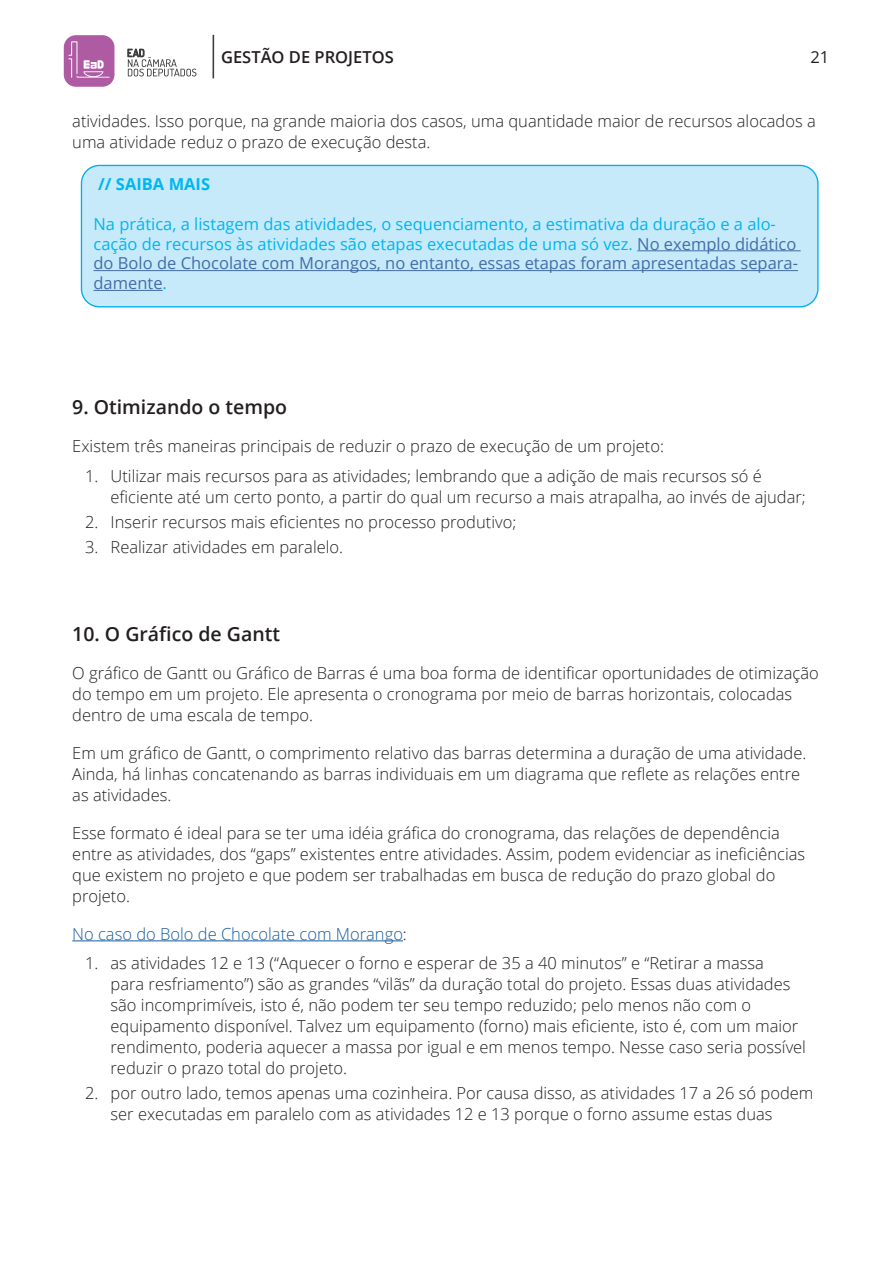
<style>
.page{position:relative;width:893px;height:1263px;background:#fff}
.page>*{position:absolute;margin:0;border:0;box-sizing:border-box;transform-origin:0 0}
.Subtítulo{font:600 19.5px "Open Sans";color:#231f20}
.Texto{font:300 16.5px/21px "Open Sans";color:#231f20}
.Saiba_mais{font:16.5px/19.8px "Open Sans";color:#00b6f0}
.Texto-2{font:300 16.5px "Open Sans";color:#175d9e}
.t1{font:600 16.5px "Open Sans";color:#231f20}
.Saiba_mais-2{font:700 16.5px "Open Sans";color:#00b6f0}
.t2{font:16.5px "Open Sans";color:#231f20}
.s1{color:#436da8}
.s2{color:#231f20}
</style>
<div class="page">
<svg style="left:127px;top:48px;width:69px;height:28px"></svg>
<div style="left:64px;top:35px;width:50px;height:52px;background:#ae5ba4;border-radius:12px"></div>
<svg style="left:68px;top:41px;width:42px;height:37px"></svg>
<hr style="left:213px;top:35px;width:1px;height:43px;background:#3e3e3f">
<hr style="left:72px;top:940px;width:331px;height:1px;background:#175d9e">
<div style="left:81px;top:165px;width:737px;height:142px;background:#c6eafa;border-radius:18px"></div>
<hr style="left:637px;top:250px;width:164px;height:1px;background:#436da8">
<hr style="left:94px;top:270px;width:704px;height:1px;background:#436da8">
<hr style="left:94px;top:290px;width:69px;height:1px;background:#436da8">
<div style="left:81px;top:165px;width:738px;height:142px;border:1px solid #00aeef;border-radius:18px"></div>
<p class="t1" style="left:221px;top:46px;width:174px">GESTÃO DE PROJETOS</p>
<p class="t2" style="left:810px;top:45px;width:20px">21</p>
<p class="Texto" style="left:72px;top:111px;width:745px">atividades. Isso porque, na grande maioria dos casos, uma quantidade maior de recursos alocados a uma atividade reduz o prazo de execução desta.</p>
<p class="Saiba_mais-2" style="left:98px;top:173px;width:114px">// SAIBA MAIS</p>
<p class="Saiba_mais" style="left:94px;top:213px;width:706px">Na prática, a listagem das atividades, o sequenciamento, a estimativa da duração e a alo&shy;cação de recursos às atividades são etapas executadas de uma só vez. <span class="s1">No exemplo didático do Bolo de Chocolate com Morangos, no entanto, essas etapas foram apresentadas separa&shy;damente</span>.</p>
<p class="Subtítulo" style="left:72px;top:394px;width:216px">9. Otimizando o tempo</p>
<p class="Texto" style="left:72px;top:435px;width:593px">Existem três maneiras principais de reduzir o prazo de execução de um projeto:</p>
<p class="Texto" style="left:111px;top:465px;width:697px;text-indent:-26px">1. Utilizar mais recursos para as atividades; lembrando que a adição de mais recursos só é eficiente até um certo ponto, a partir do qual um recurso a mais atrapalha, ao invés de ajudar;</p>
<p class="Texto" style="left:85px;top:511px;width:433px">2. Inserir recursos mais eficientes no processo produtivo;</p>
<p class="Texto" style="left:85px;top:536px;width:260px">3. Realizar atividades em paralelo.</p>
<p class="Subtítulo" style="left:72px;top:620px;width:209px">10. O Gráfico de Gantt</p>
<p class="Texto" style="left:72px;top:662px;width:748px">O gráfico de Gantt ou Gráfico de Barras é uma boa forma de identificar oportunidades de otimização do tempo em um projeto. Ele apresenta o cronograma por meio de barras horizontais, colocadas dentro de uma escala de tempo.</p>
<p class="Texto" style="left:72px;top:742px;width:735px">Em um gráfico de Gantt, o comprimento relativo das barras determina a duração de uma atividade.<br>Ainda, há linhas concatenando as barras individuais em um diagrama que reflete as relações entre as atividades.</p>
<p class="Texto" style="left:72px;top:822px;width:734px">Esse formato é ideal para se ter uma idéia gráfica do cronograma, das relações de dependência entre as atividades, dos “gaps” existentes entre atividades. Assim, podem evidenciar as ineficiências que existem no projeto e que podem ser trabalhadas em busca de redução do prazo global do projeto.</p>
<p class="Texto-2" style="left:72px;top:922px;width:336px">No caso do Bolo de Chocolate com Morango<span class="s2">:</span></p>
<p class="Texto" style="left:111px;top:952px;width:697px;text-indent:-26px">1. as atividades 12 e 13 (“Aquecer o forno e esperar de 35 a 40 minutos” e “Retirar a massa<br>para resfriamento”) são as grandes “vilãs” da duração total do projeto. Essas duas atividades são incomprimíveis, isto é, não podem ter seu tempo reduzido; pelo menos não com o equipamento disponível. Talvez um equipamento (forno) mais eficiente, isto é, com um maior rendimento, poderia aquecer a massa por igual e em menos tempo. Nesse caso seria possível reduzir o prazo total do projeto.</p>
<p class="Texto" style="left:111px;top:1082px;width:704px;text-indent:-26px">2. por outro lado, temos apenas uma cozinheira. Por causa disso, as atividades 17 a 26 só podem ser executadas em paralelo com as atividades 12 e 13 porque o forno assume estas duas</p>
</div>
